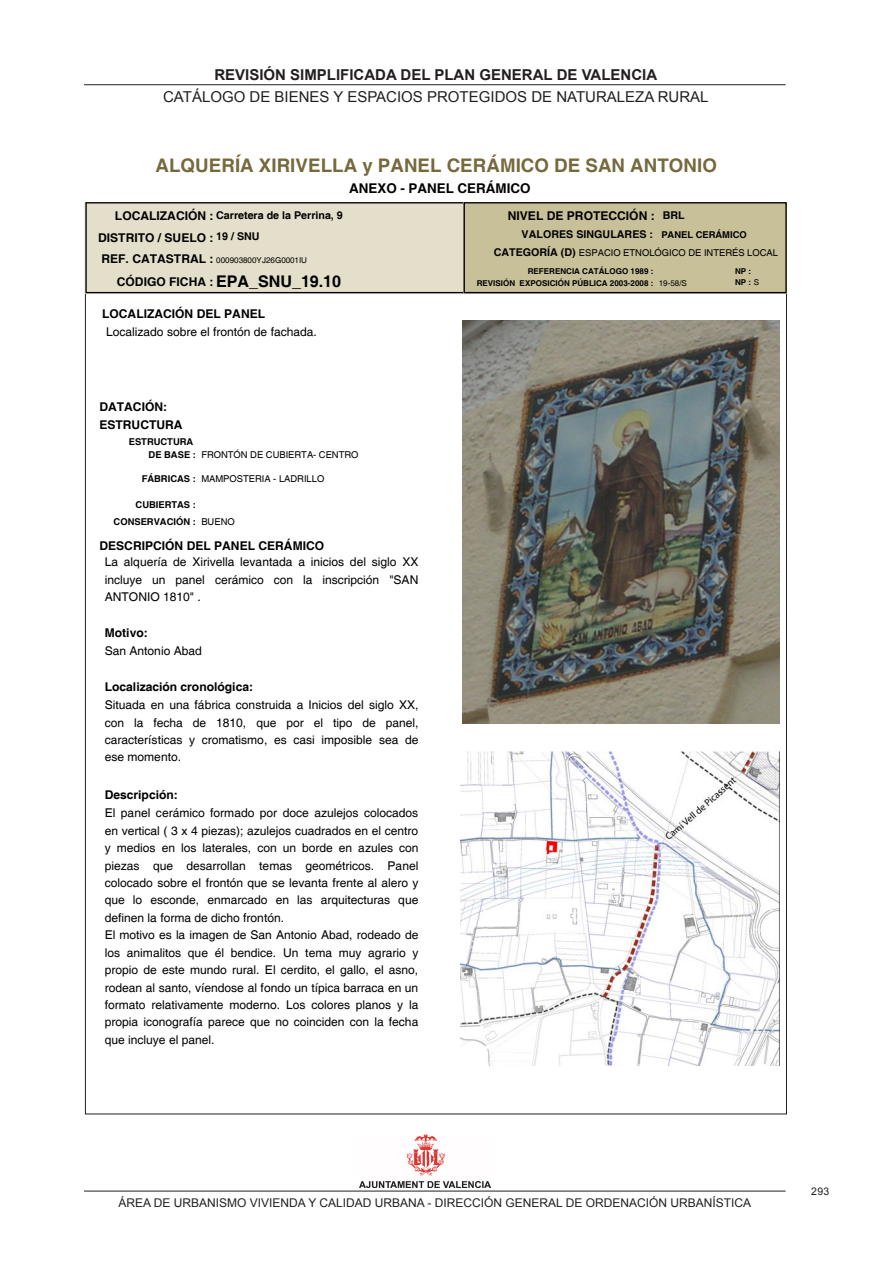
<style>
.page{position:relative;width:893px;height:1263px;background:#fff}
.page>*{position:absolute;margin:0;border:0;box-sizing:border-box;transform-origin:0 0}
.t1{font:700 18.75px "Helvetica";letter-spacing:.005em;color:#766a3d}
.t2{font:700 16.05px "Helvetica";color:#000}
.t3{font:15px "Arial";color:#231f20}
.t4{font:700 15px "Arial";color:#231f20}
.t5{font:700 13.5px "Helvetica";letter-spacing:-.005em;color:#000}
.t6{font:12px/17.4px "Helvetica";color:#000}
.t7{font:700 12px "Helvetica";color:#000}
.t8{font:12px "Arial";color:#231f20}
.t9{font:700 10.65px "Helvetica";color:#000}
.t10{font:10.5px "Arial";color:#231f20}
.t11{font:9.45px/12px "Helvetica";color:#000}
.t12{font:700 9.45px/16px "Helvetica";letter-spacing:-.005em;color:#000}
.t13{font:700 8.1px/10.8px "Helvetica";letter-spacing:.005em;color:#000}
.t14{font:8.1px "Helvetica";letter-spacing:.005em;color:#000}
.s1{font-size:12px}
.s2{font-size:10.65px}
.s3{font-weight:700;font-size:12px}
.s4{font-weight:700}
.s5{font-weight:400}
.s6{font-weight:700;font-size:10.65px}
.s7{font-size:9.45px}
</style>
<div class="page">
<hr style="left:84px;top:84px;width:702px;height:1px;background:#231f20">
<hr style="left:84px;top:1191px;width:702px;height:1px;background:#231f20">
<img style="left:359px;top:1134px;width:131px;height:53px">
<img style="left:463px;top:321px;width:316px;height:402px">
<img style="left:460px;top:751px;width:319px;height:315px">
<div style="left:85px;top:202px;width:380px;height:91px;background:#e4dfcb"></div>
<div style="left:85px;top:202px;width:380px;height:91px;border:1px solid #000"></div>
<div style="left:464px;top:202px;width:323px;height:91px;background:#c8c099"></div>
<div style="left:464px;top:202px;width:323px;height:91px;border:1px solid #000"></div>
<p class="t4" style="left:214px;top:65px;width:444px">REVISIÓN SIMPLIFICADA DEL PLAN GENERAL DE VALENCIA</p>
<p class="t3" style="left:163px;top:87px;width:547px">CATÁLOGO DE BIENES Y ESPACIOS PROTEGIDOS DE NATURALEZA RURAL</p>
<p class="t1" style="left:155px;top:154px;width:563px">ALQUERÍA XIRIVELLA y PANEL CERÁMICO DE SAN ANTONIO</p>
<p class="t5" style="left:349px;top:180px;width:183px">ANEXO - PANEL CERÁMICO</p>
<p class="t9" style="left:115px;top:209px;width:229px"><span class="s1">LOCALIZACIÓN :</span> Carretera de la Perrina, 9</p>
<p class="t7" style="left:98px;top:230px;width:163px">DISTRITO / SUELO : <span class="s2">19 / SNU</span></p>
<p class="t14" style="left:102px;top:256px;width:207px"><span class="s3">REF. CATASTRAL :</span> 000903800YJ26G0001IU</p>
<p class="t7" style="left:117px;top:274px;width:98px">CÓDIGO FICHA :</p>
<p class="t7" style="left:102px;top:306px;width:164px">LOCALIZACIÓN DEL PANEL</p>
<p class="t2" style="left:216px;top:272px;width:127px">EPA_SNU_19.10</p>
<p class="t6" style="left:106px;top:323px;width:212px">Localizado sobre el frontón de fachada.</p>
<p class="t7" style="left:100px;top:399px;width:69px">DATACIÓN:</p>
<p class="t7" style="left:100px;top:418px;width:85px">ESTRUCTURA</p>
<p class="t11" style="left:149px;top:436px;width:211px;text-indent:-20px"><span class="s4">ESTRUCTURA<br>DE BASE :</span> FRONTÓN DE CUBIERTA- CENTRO</p>
<p class="t11" style="left:142px;top:473px;width:184px"><span class="s4">FÁBRICAS :</span> MAMPOSTERIA - LADRILLO</p>
<p class="t12" style="left:114px;top:498px;width:123px;text-indent:22px">CUBIERTAS :<br>CONSERVACIÓN : <span class="s5">BUENO</span></p>
<p class="t7" style="left:100px;top:538px;width:226px">DESCRIPCIÓN DEL PANEL CERÁMICO</p>
<p class="t6" style="left:105px;top:554px;width:315px;text-align:justify">La alquería de Xirivella levantada a inicios del siglo XX incluye un panel cerámico con la inscripción "SAN ANTONIO 1810" .</p>
<p class="t6" style="left:105px;top:624px;width:99px;line-height:17.9px"><span class="s4">Motivo:<br></span>San Antonio Abad</p>
<p class="t6" style="left:105px;top:679px;width:315px"><span class="s4">Localización cronológica:<br></span>Situada en una fábrica construida a Inicios del siglo XX, con la fecha de 1810, que por el tipo de panel, características y cromatismo, es casi imposible sea de ese momento.</p>
<p class="t6" style="left:105px;top:787px;width:315px"><span class="s4">Descripción:<br></span>El panel cerámico formado por doce azulejos colocados en vertical ( 3 x 4 piezas); azulejos cuadrados en el centro y medios en los laterales, con un borde en azules con piezas que desarrollan temas geométricos. Panel colocado sobre el frontón que se levanta frente al alero y que lo esconde, enmarcado en las arquitecturas que definen la forma de dicho frontón.<br>El motivo es la imagen de San Antonio Abad, rodeado de los animalitos que él bendice. Un tema muy agrario y propio de este mundo rural. El cerdito, el gallo, el asno, rodean al santo, víendose al fondo un típica barraca en un formato relativamente moderno. Los colores planos y la propia iconografía parece que no coinciden con la fecha que incluye el panel.</p>
<p class="t7" style="left:508px;top:209px;width:178px">NIVEL DE PROTECCIÓN : <span class="s2">BRL</span></p>
<p class="t11" style="left:494px;top:247px;width:286px"><span class="s6">CATEGORÍA (D)</span> ESPACIO ETNOLÓGICO DE INTERÉS LOCAL</p>
<p class="t13" style="left:477px;top:278px;width:212px">REVISIÓN EXPOSICIÓN PÚBLICA 2003-2008 : <span class="s5">19-58/S</span></p>
<p class="t9" style="left:522px;top:227px;width:227px">VALORES SINGULARES : <span class="s7">PANEL CERÁMICO</span></p>
<p class="t13" style="left:528px;top:266px;width:127px">REFERENCIA CATÁLOGO 1989 :</p>
<p class="t13" style="left:735px;top:266px;width:26px">NP :<br>NP : <span class="s5">S</span></p>
<p class="t8" style="left:118px;top:1195px;width:634px">ÁREA DE URBANISMO VIVIENDA Y CALIDAD URBANA - DIRECCIÓN GENERAL DE ORDENACIÓN URBANÍSTICA</p>
<p class="t10" style="left:811px;top:1184px;width:19px">293</p>
</div>
